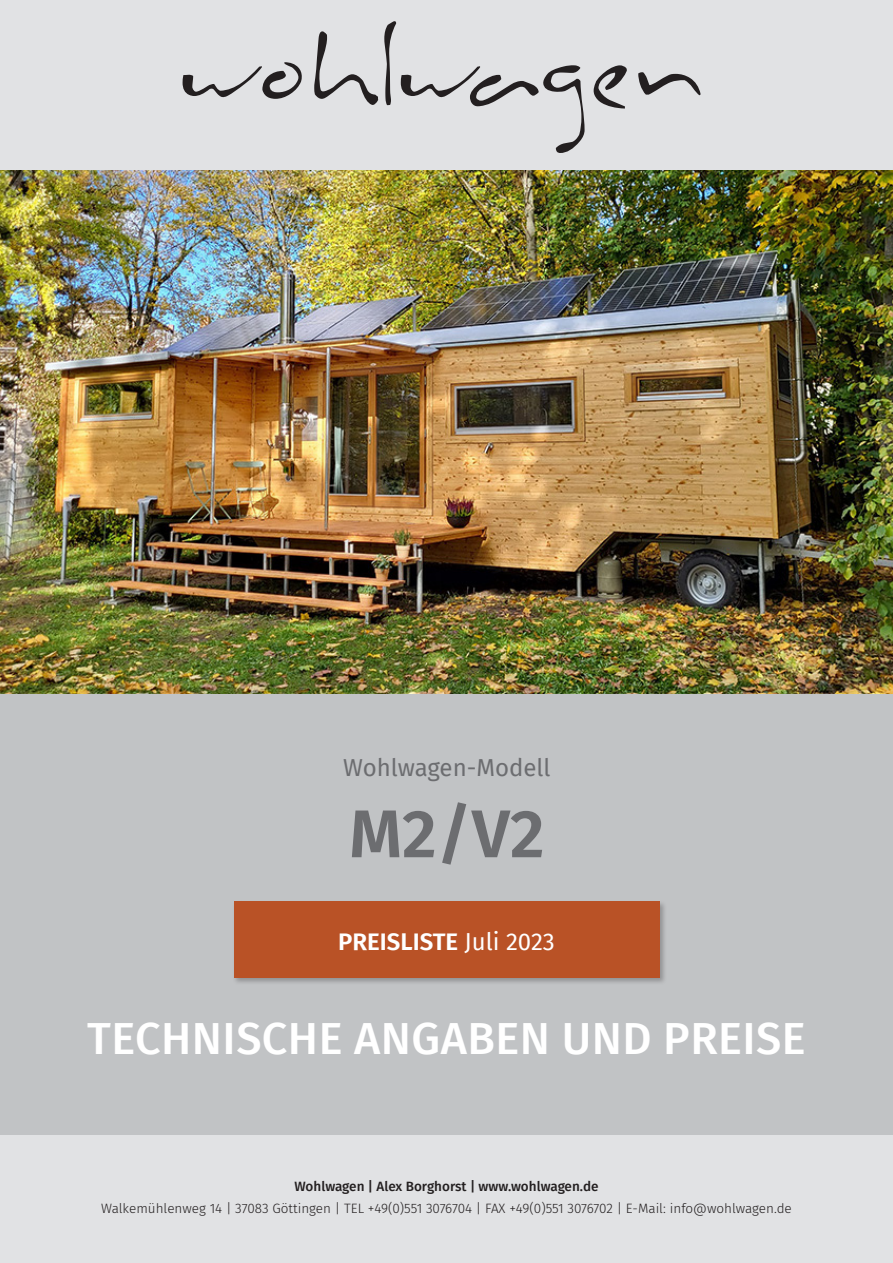
<style>
.page{position:relative;width:893px;height:1263px;background:#fff}
.page>*{position:absolute;margin:0;border:0;box-sizing:border-box;transform-origin:0 0}
.t1{font:120px "Inkburrow";letter-spacing:-.015em;color:#231f20}
.t2{font:600 67.5px "Fira Sans";color:#6c6d70}
.t3{font:500 45px "Fira Sans";letter-spacing:.01em;color:#fff}
.t4{font:600 24px "Fira Sans";color:#fff}
.t5{font:24px "Fira Sans";color:#6c6d70}
.t6{font:300 13.5px "Fira Sans";color:#231f20}
.t7{font:500 13.5px "Fira Sans";color:#231f20}
.s1{font-weight:400}
</style>
<div class="page">
<div style="left:1px;top:170px;width:892px;height:1093px;background:#c1c3c5"></div>
<div style="left:0;top:1135px;width:893px;height:128px;background:#e1e2e4"></div>
<div style="left:0;top:0;width:893px;height:171px;background:#e1e2e4"></div>
<div style="left:232px;top:900px;width:435px;height:86px;background:#231f20;opacity:.3"></div>
<div style="left:234px;top:901px;width:425px;height:77px;background:#b95226"></div>
<img style="left:0;top:170px;width:893px;height:523px">
<p class="t1" style="left:181px;top:13px;width:533px">wohlwagen</p>
<p class="t5" style="left:343px;top:750px;width:209px">Wohlwagen-Modell</p>
<p class="t2" style="left:349px;top:778px;width:197px">M2/V2</p>
<p class="t4" style="left:338px;top:921px;width:218px">PREISLISTE <span class="s1">Juli 2023</span></p>
<p class="t3" style="left:87px;top:1002px;width:720px">TECHNISCHE ANGABEN UND PREISE</p>
<p class="t7" style="left:294px;top:1175px;width:306px">Wohlwagen | Alex Borghorst | www.wohlwagen.de</p>
<p class="t6" style="left:101px;top:1199px;width:692px">Walkemühlenweg 14 | 37083 Göttingen | TEL +49(0)551 3076704 | FAX +49(0)551 3076702 | E-Mail: info@wohlwagen.de</p>
</div>
